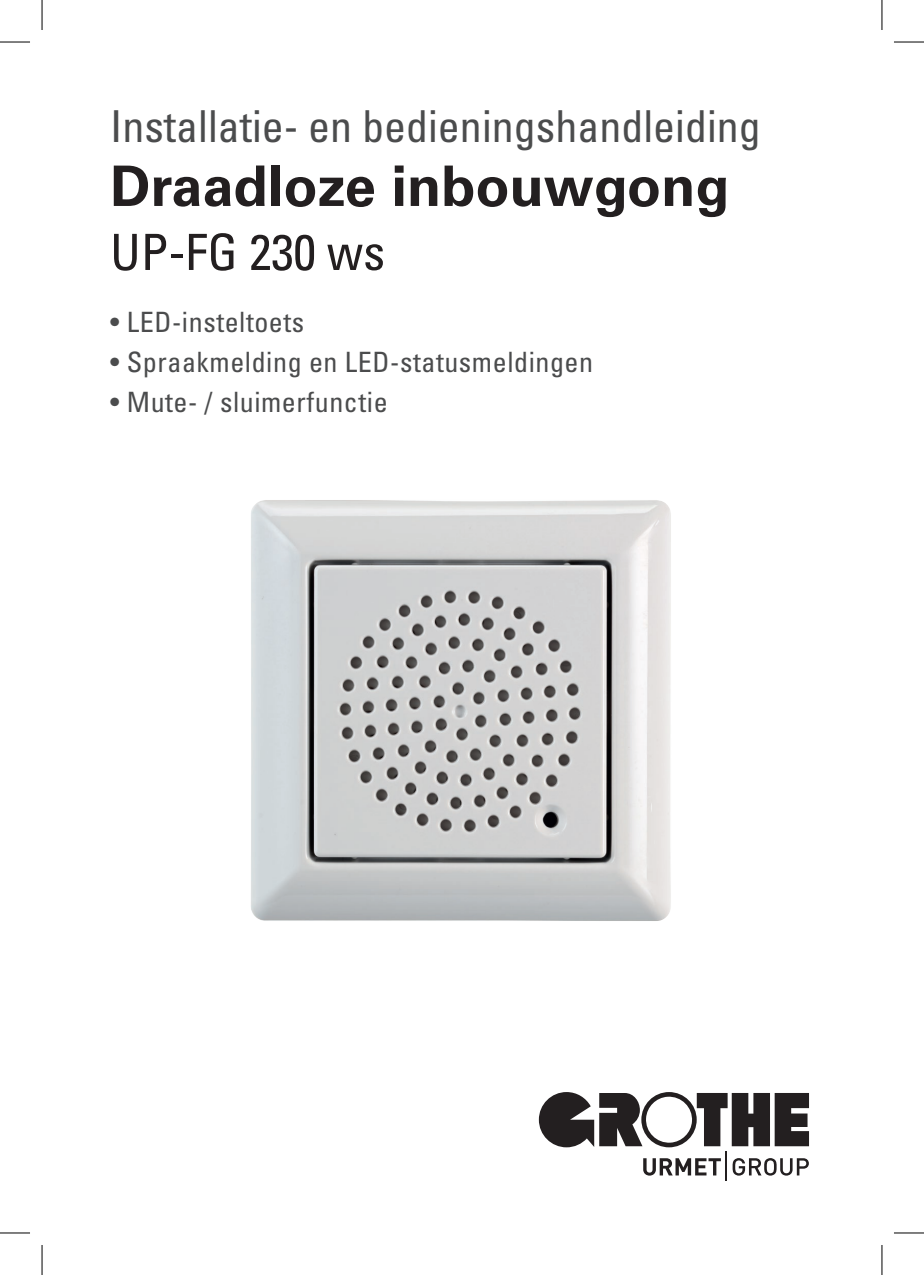
<style>
.page{position:relative;width:924px;height:1275px;background:#fff}
.page>*{position:absolute;margin:0;border:0;box-sizing:border-box;transform-origin:0 0}
.t1{font:700 56px "Univers LT Std";color:#231f20}
.t2{font:condensed 50px "Univers LT Std";color:#231f20}
.t3{font:condensed 44px "Univers LT Std";color:#4b4c4d}
.t4{font:condensed 28px "Univers LT Std";letter-spacing:.02em;color:#4b4c4d}
</style>
<div class="page">
<svg style="left:538px;top:1092px;width:270px;height:88px"></svg>
<img style="left:251px;top:500px;width:419px;height:421px">
<hr style="left:0;top:42px;width:30px;height:1px;background:#000">
<hr style="left:893px;top:42px;width:30px;height:1px;background:#000">
<hr style="left:0;top:1232px;width:30px;height:1px;background:#000">
<hr style="left:893px;top:1232px;width:30px;height:1px;background:#000">
<hr style="left:42px;top:0;width:1px;height:30px;background:#000">
<hr style="left:42px;top:1245px;width:1px;height:30px;background:#000">
<hr style="left:881px;top:0;width:1px;height:30px;background:#000">
<hr style="left:881px;top:1245px;width:1px;height:30px;background:#000">
<h3 class="t3" style="left:110px;top:98px;width:652px">Installatie- en bedieningshandleiding</h3>
<h1 class="t1" style="left:110px;top:153px;width:620px">Draadloze inbouwgong</h1>
<h2 class="t2" style="left:110px;top:220px;width:276px">UP-FG 230 ws</h2>
<p class="t4" style="left:110px;top:305px;width:196px">• LED-insteltoets</p>
<p class="t4" style="left:110px;top:344px;width:484px">• Spraakmelding en LED-statusmeldingen</p>
<p class="t4" style="left:110px;top:384px;width:279px">• Mute- / sluimerfunctie</p>
</div>
